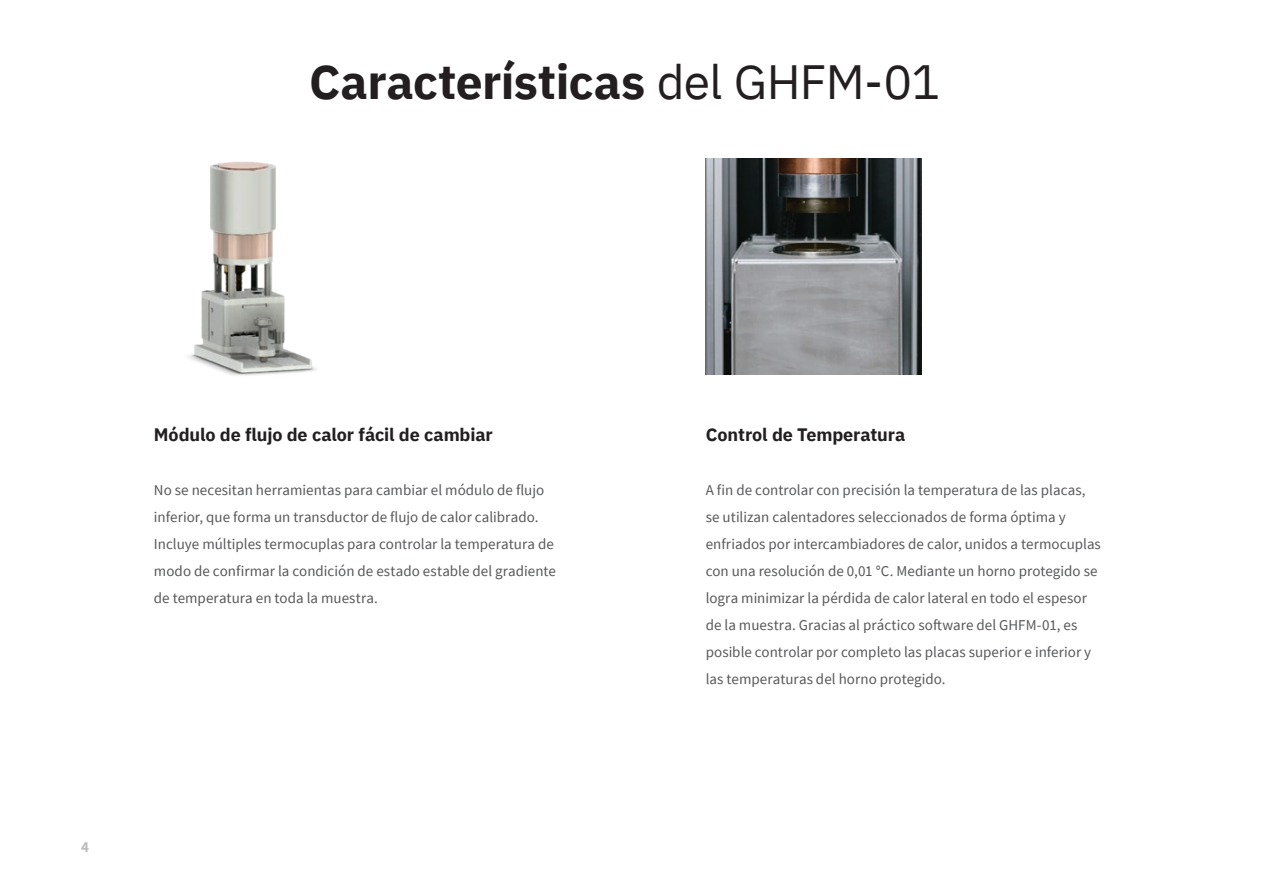
<style>
.page{position:relative;width:1263px;height:893px;background:#fff}
.page>*{position:absolute;margin:0;border:0;box-sizing:border-box;transform-origin:0 0}
.t1{font:700 48px "IBM Plex Sans";letter-spacing:-.01em;color:#231f20}
.t2{font:700 18px "IBM Plex Sans";letter-spacing:-.005em;color:#231f20}
.t3{font:15px/27px "Source Sans Pro";color:#57585a}
.t4{font:700 15px "Source Sans Pro";color:#bcbdc0}
.s1{font-weight:400}
</style>
<div class="page">
<img style="left:188px;top:161px;width:128px;height:215px">
<img style="left:706px;top:158px;width:216px;height:216px">
<h1 class="t1" style="left:309px;top:44px;width:633px">Características <span class="s1">del GHFM-01</span></h1>
<p class="t2" style="left:154px;top:420px;width:340px">Módulo de flujo de calor fácil de cambiar</p>
<p class="t3" style="left:154px;top:476px;width:404px">No se necesitan herramientas para cambiar el módulo de flujo inferior, que forma un transductor de flujo de calor calibrado.<br>Incluye múltiples termocuplas para controlar la temperatura de modo de confirmar la condición de estado estable del gradiente de temperatura en toda la muestra.</p>
<p class="t4" style="left:81px;top:837px;width:9px">4</p>
<p class="t2" style="left:706px;top:420px;width:201px">Control de Temperatura</p>
<p class="t3" style="left:706px;top:476px;width:397px">A fin de controlar con precisión la temperatura de las placas, se utilizan calentadores seleccionados de forma óptima y enfriados por intercambiadores de calor, unidos a termocuplas con una resolución de 0,01 °C. Mediante un horno protegido se logra minimizar la pérdida de calor lateral en todo el espesor de la muestra. Gracias al práctico software del GHFM-01, es posible controlar por completo las placas superior e inferior y las temperaturas del horno protegido.</p>
</div>
